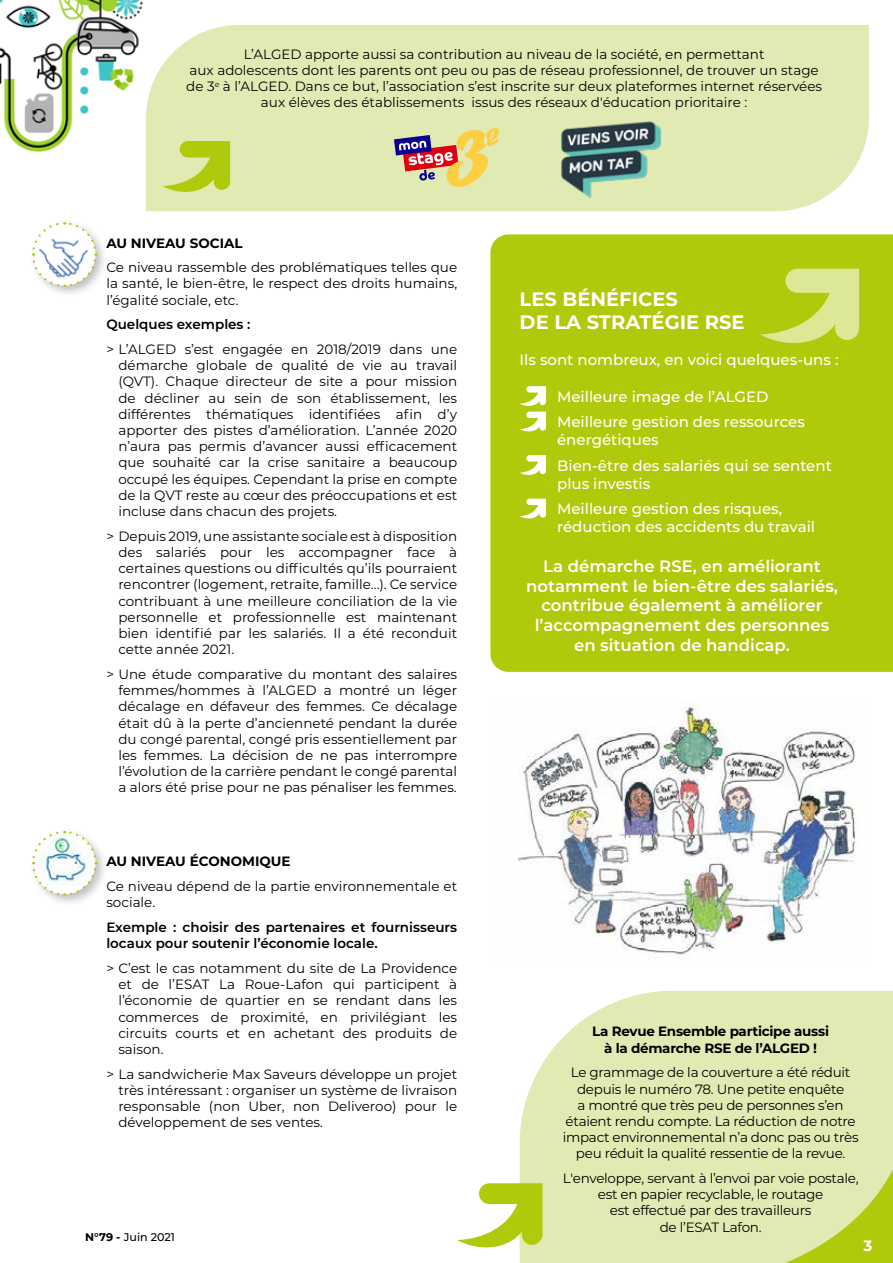
<style>
.page{position:relative;width:893px;height:1263px;background:#fff}
.page>*{position:absolute;margin:0;border:0;box-sizing:border-box;transform-origin:0 0}
.t1{font:700 19.5px/23.4px "Montserrat";color:#fff}
.t2{font:600 16.5px/19.8px "Montserrat";color:#fff;text-align:center}
.t3{font:500 15px/25.5px "Montserrat";color:#fff}
.t4{font:700 15px "Montserrat";color:#fff}
.t5{font:13.5px/16.2px "Montserrat";color:#000;text-align:justify}
.t6{font:13.5px/16.2px "Montserrat";letter-spacing:-.02em;color:#000;text-align:center}
.t7{font:600 13.5px/16.2px "Montserrat";color:#000}
.t8{font:700 13.5px/16.2px "Montserrat";letter-spacing:-.02em;color:#000;text-align:center}
.t9{font:700 13.5px "Montserrat";color:#000}
.t10{font:500 11.1px "Montserrat";color:#000}
.s1{font-weight:700}
</style>
<div class="page">
<svg style="left:520px;top:991px;width:373px;height:272px;background:#e4ebb8"></svg>
<div style="left:146px;top:25px;width:723px;height:186px;background:#e2eab3"></div>
<img style="left:0;top:0;width:143px;height:153px">
<img style="left:518px;top:701px;width:337px;height:254px">
<img style="left:558px;top:118px;width:105px;height:91px">
<svg style="left:394px;top:135px;width:52px;height:36px"></svg>
<svg style="left:399px;top:143px;width:11px;height:7px"></svg>
<svg style="left:411px;top:142px;width:7px;height:7px"></svg>
<svg style="left:419px;top:141px;width:7px;height:7px"></svg>
<svg style="left:409px;top:156px;width:8px;height:9px"></svg>
<svg style="left:417px;top:153px;width:8px;height:11px"></svg>
<svg style="left:425px;top:154px;width:8px;height:9px"></svg>
<svg style="left:434px;top:153px;width:10px;height:12px"></svg>
<svg style="left:444px;top:152px;width:2px;height:9px"></svg>
<svg style="left:419px;top:170px;width:8px;height:11px"></svg>
<svg style="left:428px;top:172px;width:7px;height:8px"></svg>
<svg style="left:446px;top:130px;width:42px;height:57px;background:#efcb6f"></svg>
<svg style="left:486px;top:128px;width:13px;height:18px"></svg>
<svg style="left:457px;top:1183px;width:85px;height:68px"></svg>
<svg style="left:162px;top:141px;width:68px;height:54px;background:#c7d95a"></svg>
<div style="left:490px;top:234px;width:403px;height:438px;background:#afca0b"></div>
<svg style="left:760px;top:269px;width:99px;height:76px;background:#c7da56"></svg>
<svg style="left:520px;top:386px;width:26px;height:47px"></svg>
<svg style="left:520px;top:455px;width:26px;height:21px"></svg>
<svg style="left:520px;top:499px;width:26px;height:21px"></svg>
<div style="left:29px;top:219px;width:79px;height:79px;background:#000;opacity:.25"></div>
<svg style="left:31px;top:221px;width:67px;height:67px"></svg>
<div style="left:29px;top:828px;width:79px;height:79px;background:#000;opacity:.25"></div>
<svg style="left:31px;top:830px;width:67px;height:67px"></svg>
<svg style="left:705px;top:1075px;width:188px;height:188px;background:#dce6a1"></svg>
<p class="t5" style="left:186px;top:45px;width:637px;text-align:center">L’ALGED apporte aussi sa contribution au niveau de la société, en permettant<br>aux adolescents dont les parents ont peu ou pas de réseau professionnel, de trouver un stage de 3<sup>e</sup> à l’ALGED. Dans ce but, l’association s’est inscrite sur deux plateformes internet réservées aux élèves des établissements issus des réseaux d'éducation prioritaire :</p>
<p class="t9" style="left:106px;top:233px;width:138px">AU NIVEAU SOCIAL</p>
<p class="t5" style="left:106px;top:259px;width:352px">Ce niveau rassemble des problématiques telles que la santé, le bien-être, le respect des droits humains, l’égalité sociale, etc.</p>
<p class="t7" style="left:106px;top:316px;width:146px">Quelques exemples :</p>
<p class="t5" style="left:118px;top:341px;width:340px;text-indent:-12px">&gt; L’ALGED s’est engagée en 2018/2019 dans une démarche globale de qualité de vie au travail (QVT). Chaque directeur de site a pour mission de décliner au sein de son établissement, les différentes thématiques identifiées afin d’y apporter des pistes d’amélioration. L’année 2020 n’aura pas permis d’avancer aussi efficacement que souhaité car la crise sanitaire a beaucoup occupé les équipes. Cependant la prise en compte de la QVT reste au cœur des préoccupations et est incluse dans chacun des projets.</p>
<p class="t5" style="left:118px;top:527px;width:340px;text-indent:-12px">&gt; Depuis 2019, une assistante sociale est à disposition des salariés pour les accompagner face à certaines questions ou difficultés qu’ils pourraient rencontrer (logement, retraite, famille...). Ce service contribuant à une meilleure conciliation de la vie personnelle et professionnelle est maintenant bien identifié par les salariés. Il a été reconduit cette année 2021.</p>
<p class="t5" style="left:118px;top:665px;width:340px;text-indent:-12px">&gt; Une étude comparative du montant des salaires femmes/hommes à l’ALGED a montré un léger décalage en défaveur des femmes. Ce décalage était dû à la perte d’ancienneté pendant la durée du congé parental, congé pris essentiellement par les femmes. La décision de ne pas interrompre l’évolution de la carrière pendant le congé parental a alors été prise pour ne pas pénaliser les femmes.</p>
<p class="t9" style="left:106px;top:852px;width:186px">AU NIVEAU ÉCONOMIQUE</p>
<p class="t5" style="left:106px;top:878px;width:352px">Ce niveau dépend de la partie environnementale et sociale.</p>
<p class="t7" style="left:106px;top:918px;width:352px">Exemple : choisir des partenaires et fournisseurs locaux pour soutenir l’économie locale.</p>
<p class="t5" style="left:118px;top:959px;width:340px;text-indent:-12px">&gt; C’est le cas notamment du site de La Providence et de l’ESAT La Roue-Lafon qui participent à l’économie de quartier en se rendant dans les commerces de proximité, en privilégiant les circuits courts et en achetant des produits de saison.</p>
<p class="t5" style="left:118px;top:1065px;width:340px;text-indent:-12px">&gt; La sandwicherie Max Saveurs développe un projet très intéressant : organiser un système de livraison responsable (non Uber, non Deliveroo) pour le développement de ses ventes.</p>
<p class="t10" style="left:85px;top:1229px;width:92px"><span class="s1">N°79 -</span> Juin 2021</p>
<h1 class="t1" style="left:520px;top:286px;width:226px">LES BÉNÉFICES<br>DE LA STRATÉGIE RSE</h1>
<p class="t3" style="left:520px;top:346px;width:320px">Ils sont nombreux, en voici quelques-uns :</p>
<p class="t3" style="left:557px;top:383px;width:249px">Meilleure image de l’ALGED<br>Meilleure gestion des ressources</p>
<p class="t3" style="left:557px;top:426px;width:276px">énergétiques<br>Bien-être des salariés qui se sentent</p>
<p class="t3" style="left:557px;top:470px;width:226px">plus investis<br>Meilleure gestion des risques,</p>
<p class="t3" style="left:557px;top:513px;width:259px">réduction des accidents du travail</p>
<p class="t2" style="left:526px;top:555px;width:313px">La démarche RSE, en améliorant notamment le bien-être des salariés, contribue également à améliorer l’accompagnement des personnes en situation de handicap.</p>
<p class="t8" style="left:592px;top:1023px;width:238px">La Revue Ensemble participe aussi à la démarche RSE de l’ALGED !</p>
<p class="t6" style="left:563px;top:1064px;width:297px">Le grammage de la couverture a été réduit depuis le numéro 78. Une petite enquête<br>a montré que très peu de personnes s’en étaient rendu compte. La réduction de notre impact environnemental n’a donc pas ou très peu réduit la qualité ressentie de la revue.</p>
<p class="t6" style="left:563px;top:1170px;width:297px">L'enveloppe, servant à l’envoi par voie postale, est en papier recyclable, le routage<br>est effectué par des travailleurs<br>de l’ESAT Lafon.</p>
<p class="t4" style="left:863px;top:1234px;width:10px">3</p>
</div>
